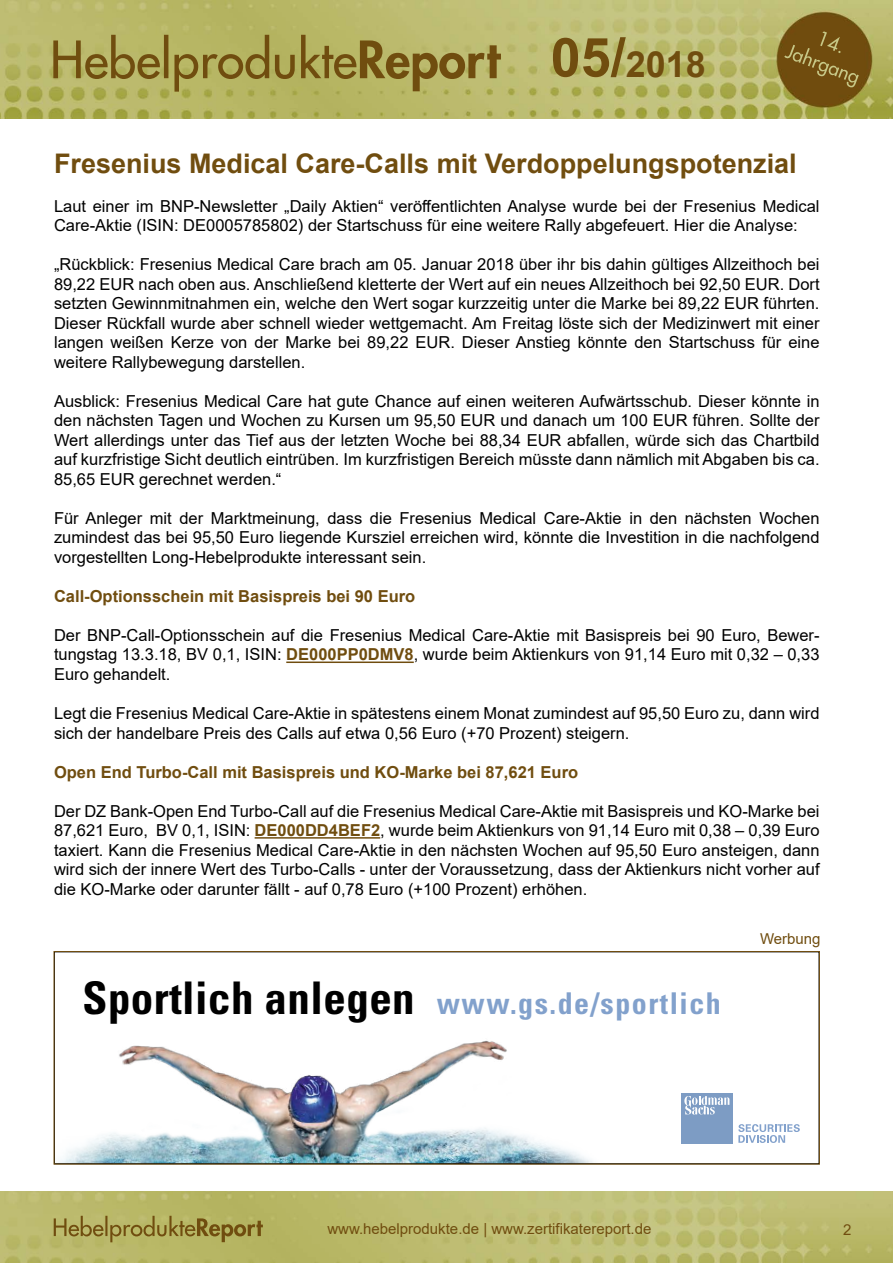
<style>
.page{position:relative;width:893px;height:1263px;background:#fff}
.page>*{position:absolute;margin:0;border:0;box-sizing:border-box;transform-origin:0 0}
.t1{font:700 36px "Arial";color:#704d0f}
.t2{font:700 condensed 30px "Univers";letter-spacing:.05em;color:#82a1cc}
.t3{font:700 27px "Arial";color:#704d0f}
.t4{font:16.5px/19.5px "Arial";color:#000;text-align:justify}
.t5{font:700 16.5px "Arial";color:#704d0f}
.t6{font:15px "Arial";color:#704d0f}
.s1{font-size:54px}
.s2{font-weight:700;color:#704d0f}
.s3{font-size:45px;color:#000}
</style>
<div class="page">
<img style="left:0;top:1192px;width:893px;height:71px">
<img style="left:0;top:0;width:893px;height:119px">
<hr style="left:286px;top:661px;width:128px;height:2px;background:#704d0f">
<hr style="left:255px;top:837px;width:125px;height:2px;background:#704d0f">
<img style="left:60px;top:1040px;width:622px;height:122px">
<div style="left:682px;top:1093px;width:51px;height:51px;background:#7d9cc4"></div>
<svg style="left:684px;top:1096px;width:45px;height:18px"></svg>
<svg style="left:738px;top:1124px;width:62px;height:19px"></svg>
<div style="left:54px;top:951px;width:766px;height:213px;border:1px solid #704d0f"></div>
<h1 class="t1" style="left:551px;top:39px;width:157px"><span class="s1">05/</span>2018</h1>
<h3 class="t3" style="left:54px;top:144px;width:744px">Fresenius Medical Care-Calls mit Verdoppelungspotenzial</h3>
<p class="t4" style="left:54px;top:196px;width:767px">Laut einer im BNP-Newsletter „Daily Aktien“ veröffentlichten Analyse wurde bei der Fresenius Medical<br>Care-Aktie (ISIN: DE0005785802) der Startschuss für eine weitere Rally abgefeuert. Hier die Analyse:</p>
<p class="t4" style="left:54px;top:255px;width:767px">„Rückblick: Fresenius Medical Care brach am 05. Januar 2018 über ihr bis dahin gültiges Allzeithoch bei 89,22 EUR nach oben aus. Anschließend kletterte der Wert auf ein neues Allzeithoch bei 92,50 EUR. Dort setzten Gewinnmitnahmen ein, welche den Wert sogar kurzzeitig unter die Marke bei 89,22 EUR führten.<br>Dieser Rückfall wurde aber schnell wieder wettgemacht. Am Freitag löste sich der Medizinwert mit einer langen weißen Kerze von der Marke bei 89,22 EUR. Dieser Anstieg könnte den Startschuss für eine weitere Rallybewegung darstellen.</p>
<p class="t4" style="left:54px;top:391px;width:767px">Ausblick: Fresenius Medical Care hat gute Chance auf einen weiteren Aufwärtsschub. Dieser könnte in den nächsten Tagen und Wochen zu Kursen um 95,50 EUR und danach um 100 EUR führen. Sollte der Wert allerdings unter das Tief aus der letzten Woche bei 88,34 EUR abfallen, würde sich das Chartbild auf kurzfristige Sicht deutlich eintrüben. Im kurzfristigen Bereich müsste dann nämlich mit Abgaben bis ca.<br>85,65 EUR gerechnet werden.“</p>
<p class="t4" style="left:54px;top:508px;width:767px">Für Anleger mit der Marktmeinung, dass die Fresenius Medical Care-Aktie in den nächsten Wochen zumindest das bei 95,50 Euro liegende Kursziel erreichen wird, könnte die Investition in die nachfolgend vorgestellten Long-Hebelprodukte interessant sein.</p>
<p class="t5" style="left:54px;top:584px;width:363px">Call-Optionsschein mit Basispreis bei 90 Euro</p>
<p class="t4" style="left:54px;top:625px;width:767px">Der BNP-Call-Optionsschein auf die Fresenius Medical Care-Aktie mit Basispreis bei 90 Euro, Bewer&shy;tungstag 13.3.18, BV 0,1, ISIN: <span class="s2">DE000PP0DMV8</span>, wurde beim Aktienkurs von 91,14 Euro mit 0,32 – 0,33<br>Euro gehandelt.</p>
<p class="t4" style="left:54px;top:703px;width:767px">Legt die Fresenius Medical Care-Aktie in spätestens einem Monat zumindest auf 95,50 Euro zu, dann wird sich der handelbare Preis des Calls auf etwa 0,56 Euro (+70 Prozent) steigern.</p>
<p class="t5" style="left:54px;top:760px;width:526px">Open End Turbo-Call mit Basispreis und KO-Marke bei 87,621 Euro</p>
<p class="t4" style="left:54px;top:801px;width:767px">Der DZ Bank-Open End Turbo-Call auf die Fresenius Medical Care-Aktie mit Basispreis und KO-Marke bei 87,621 Euro, BV 0,1, ISIN: <span class="s2">DE000DD4BEF2</span>, wurde beim Aktienkurs von 91,14 Euro mit 0,38 – 0,39 Euro taxiert. Kann die Fresenius Medical Care-Aktie in den nächsten Wochen auf 95,50 Euro ansteigen, dann wird sich der innere Wert des Turbo-Calls - unter der Voraussetzung, dass der Aktienkurs nicht vorher auf die KO-Marke oder darunter fällt - auf 0,78 Euro (+100 Prozent) erhöhen.</p>
<h2 class="t2" style="left:83px;top:984px;width:640px"><span class="s3">Sportlich anlegen</span> www.gs.de/sportlich</h2>
<p class="t6" style="left:760px;top:929px;width:62px">Werbung</p>
<p class="t6" style="left:327px;top:1218px;width:326px">www.hebelprodukte.de | www.zertifikatereport.de</p>
<p class="t6" style="left:843px;top:1219px;width:10px">2</p>
</div>
